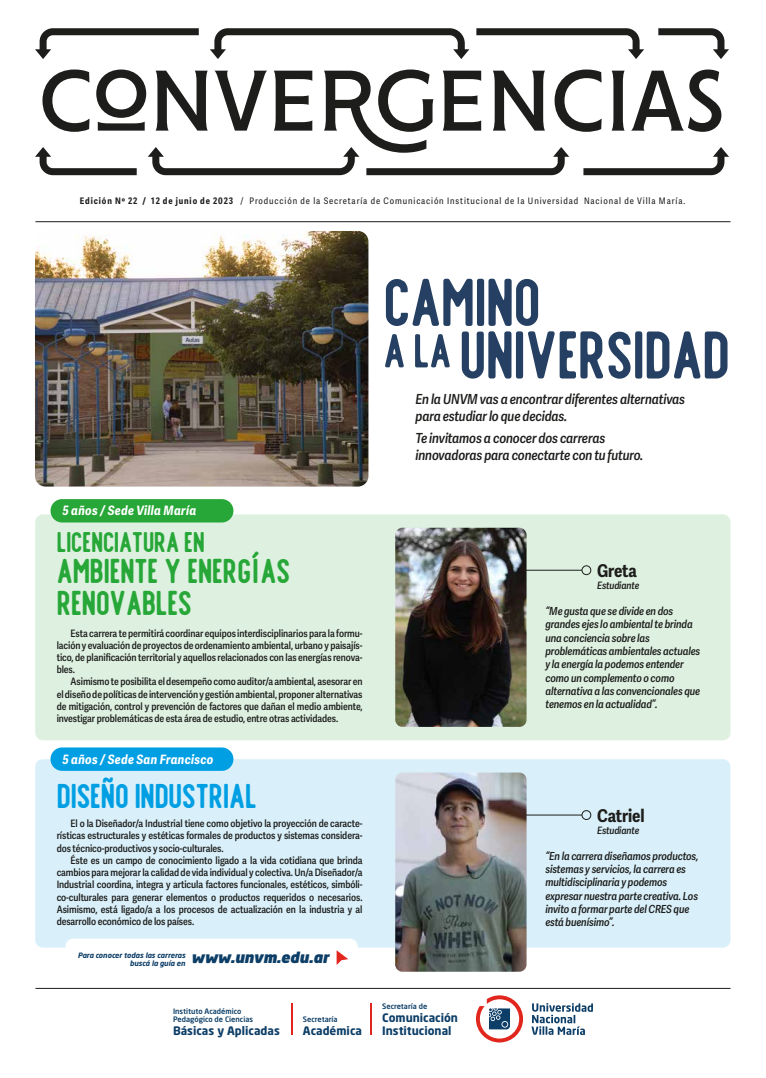
<style>
.page{position:relative;width:766px;height:1078px;background:#fff}
.page>*{position:absolute;margin:0;border:0;box-sizing:border-box;transform-origin:0 0}
.t1{font:83.1px "Offlander";letter-spacing:-.02em;color:#254062}
.t2{font:42.6px/31.5px "Offlander";letter-spacing:-.02em;color:#27a737}
.t3{font:42.6px "Offlander";letter-spacing:-.02em;color:#009fe3}
.t4{font:35.2px "Offlander";letter-spacing:-.02em;color:#27a737}
.t5{font:700 17.6px "Adelle Sans Cnd";letter-spacing:-.01em;color:#1d1d1b}
.t6{font:italic 900 14.7px "Neo Sans Std";color:#0d3e67}
.t7{font:italic 13.9px/16.7px "Adelle Sans Cnd Sb";letter-spacing:-.01em;color:#1d1d1b}
.t8{font:italic 700 12.9px "Adelle Sans Cnd";letter-spacing:.025em;color:#fff}
.t9{font:700 11.6px/12.8px "Neo Sans Std";color:#0d3e67}
.t10{font:italic 11.1px/13.3px "Adelle Sans Cnd Sb";letter-spacing:-.01em;color:#1d1d1b}
.t11{font:10.2px/12.2px "Adelle Sans Cnd Sb";letter-spacing:-.01em;color:#1d1d1b;text-align:justify}
.t12{font:italic 10.2px "Adelle Sans Cnd Sb";letter-spacing:-.01em;color:#1d1d1b}
.t13{font:9px "Adelle Sans Cnd";letter-spacing:.1em;color:#1e1e1c}
.t14{font:500 7.4px/7.9px "Neo Sans Std";color:#0d3e67}
.t15{font:italic 700 7.3px "Neo Sans Std";color:#0d3e67}
.s1{font-weight:700}
.s2{font-size:58.6px}
</style>
<div class="page">
<svg style="left:476px;top:28px;width:168px;height:31px"></svg>
<hr style="left:35px;top:987px;width:695px;height:1px;background:#1d1d1b">
<hr style="left:35px;top:221px;width:695px;height:1px;background:#1d1d1b">
<svg style="left:658px;top:28px;width:70px;height:31px"></svg>
<svg style="left:35px;top:28px;width:164px;height:31px"></svg>
<svg style="left:35px;top:69px;width:693px;height:106px"></svg>
<svg style="left:210px;top:28px;width:259px;height:31px"></svg>
<svg style="left:531px;top:1003px;width:61px;height:31px"></svg>
<svg style="left:476px;top:995px;width:47px;height:47px"></svg>
<hr style="left:370px;top:1002px;width:1px;height:32px;background:#e1261d">
<hr style="left:291px;top:1002px;width:1px;height:32px;background:#e1261d">
<img style="left:35px;top:231px;width:333px;height:255px">
<div style="left:35px;top:514px;width:695px;height:226px;background:#def1e1;border-radius:8px"></div>
<hr style="left:508px;top:569px;width:74px;height:1px;background:#1d1d1b">
<div style="left:581px;top:565px;width:10px;height:10px;border:1px solid #1d1d1b;border-radius:50%"></div>
<img style="left:395px;top:527px;width:131px;height:199px">
<div style="left:35px;top:759px;width:695px;height:188px;background:#d9f0fa;border-radius:8px"></div>
<div style="left:66px;top:938px;width:291px;height:38px;background:#fff;border-radius:8px"></div>
<hr style="left:508px;top:814px;width:74px;height:1px;background:#1d1d1b">
<div style="left:581px;top:810px;width:10px;height:9px;border:1px solid #1d1d1b;border-radius:50%"></div>
<img style="left:395px;top:772px;width:131px;height:199px">
<div style="left:50px;top:499px;width:183px;height:23px;background:#27a737;border-radius:12px"></div>
<div style="left:50px;top:747px;width:183px;height:23px;background:#009fe3;border-radius:12px"></div>
<svg style="left:336px;top:950px;width:12px;height:14px"></svg>
<p class="t13" style="left:80px;top:194px;width:606px"><span class="s1">Edición Nº 22 / 12 de junio de 2023</span> / Producción de la Secretaría de Comunicación Institucional de la Universidad Nacional de Villa María.</p>
<p class="t8" style="left:62px;top:501px;width:135px">5 años / Sede Villa María</p>
<h3 class="t4" style="left:57px;top:525px;width:150px">Licenciatura en</h3>
<h2 class="t2" style="left:57px;top:554px;width:235px">Ambiente y Energías<br>Renovables</h2>
<p class="t11" style="left:57px;top:626px;width:307px;text-indent:14px">Esta carrera te permitirá coordinar equipos interdisciplinarios para la formu&shy;lación y evaluación de proyectos de ordenamiento ambiental, urbano y paisajís&shy;tico, de planificación territorial y aquellos relacionados con las energías renova&shy;bles.</p>
<p class="t11" style="left:57px;top:675px;width:307px;text-indent:14px">Asimismo te posibilita el desempeño como auditor/a ambiental, asesorar en el diseño de políticas de intervención y gestión ambiental, proponer alternativas de mitigación, control y prevención de factores que dañan el medio ambiente, investigar problemáticas de esta área de estudio, entre otras actividades.</p>
<p class="t8" style="left:62px;top:749px;width:152px">5 años / Sede San Francisco</p>
<h1 class="t1" style="left:383px;top:264px;width:160px">Camino</h1>
<h1 class="t1" style="left:383px;top:317px;width:349px"><span class="s2">a la</span> Universidad</h1>
<h3 class="t7" style="left:415px;top:390px;width:271px">En la UNVM vas a encontrar diferentes alternativas para estudiar lo que decidas.</h3>
<h3 class="t7" style="left:415px;top:429px;width:229px">Te invitamos a conocer dos carreras innovadoras para conectarte con tu futuro.</h3>
<h3 class="t5" style="left:597px;top:557px;width:41px">Greta</h3>
<p class="t12" style="left:597px;top:578px;width:44px">Estudiante</p>
<p class="t10" style="left:545px;top:603px;width:156px">“Me gusta que se divide en dos grandes ejes lo ambiental te brinda una conciencia sobre las problemáticas ambientales actuales y la energía la podemos entender como un complemento o como alternativa a las convencionales que tenemos en la actualidad”.</p>
<h2 class="t3" style="left:57px;top:776px;width:202px">Diseño Industrial</h2>
<h3 class="t5" style="left:597px;top:802px;width:49px">Catriel</h3>
<p class="t12" style="left:597px;top:822px;width:44px">Estudiante</p>
<p class="t11" style="left:57px;top:816px;width:307px;text-indent:14px">El o la Diseñador/a Industrial tiene como objetivo la proyección de caracte&shy;rísticas estructurales y estéticas formales de productos y sistemas considera&shy;dos técnico-productivos y socio-culturales.</p>
<p class="t11" style="left:57px;top:853px;width:307px;text-indent:14px">Éste es un campo de conocimiento ligado a la vida cotidiana que brinda cambios para mejorar la calidad de vida individual y colectiva. Un/a Diseñador/a Industrial coordina, integra y articula factores funcionales, estéticos, simbóli&shy;co-culturales para generar elementos o productos requeridos o necesarios.<br>Asimismo, está ligado/a a los procesos de actualización en la industria y al desarrollo económico de los países.</p>
<p class="t10" style="left:545px;top:848px;width:155px">“En la carrera diseñamos productos, sistemas y servicios, la carrera es multidisciplinaria y podemos expresar nuestra parte creativa. Los invito a formar parte del CRES que está buenísimo”.</p>
<h3 class="t6" style="left:130px;top:947px;width:201px"><sub>buscá</sub> <sub>la</sub> <sub>guía</sub> <sub>en</sub> www.unvm.edu.ar</h3>
<p class="t15" style="left:78px;top:950px;width:109px">Para conocer todas las carreras</p>
<p class="t14" style="left:173px;top:1007px;width:82px">Instituto Académico<br>Pedagógico de Ciencias</p>
<p class="t9" style="left:173px;top:1023px;width:108px">Básicas y Aplicadas</p>
<p class="t14" style="left:303px;top:1014px;width:36px">Secretaría</p>
<p class="t9" style="left:303px;top:1023px;width:61px">Académica</p>
<p class="t14" style="left:382px;top:1001px;width:47px">Secretaría de</p>
<p class="t9" style="left:382px;top:1010px;width:77px">Comunicación<br>Institucional</p>
</div>
